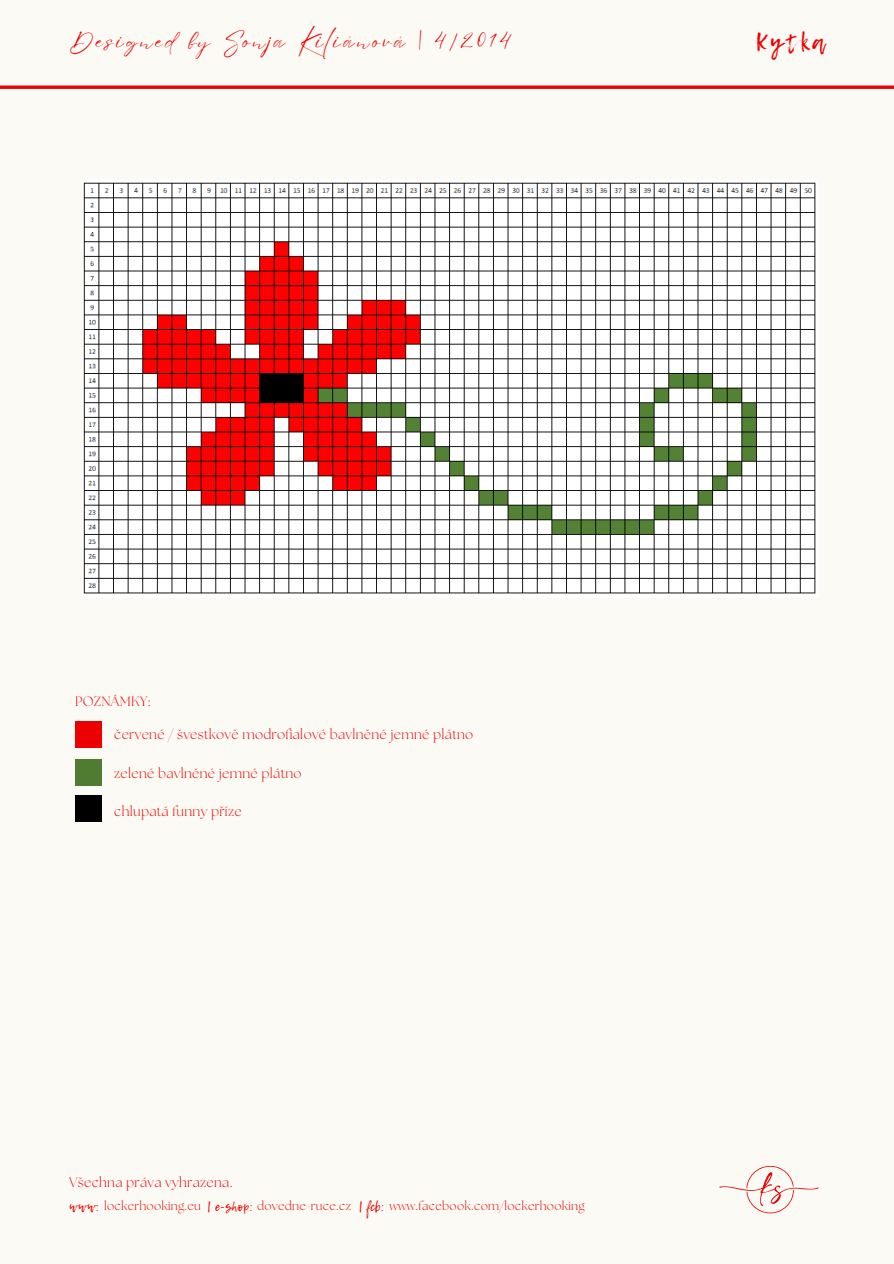
<style>
.page{position:relative;width:894px;height:1264px;background:#fff}
.page>*{position:absolute;margin:0;border:0;box-sizing:border-box;transform-origin:0 0}
.t1{font:22.5px "Eyesome Script";letter-spacing:.13em;color:#ec0001}
.t2{font:22.5px "Lemon Tuesday";letter-spacing:.13em;color:#ec0001}
.t3{font:300 13.5px "The Seasons";letter-spacing:.02em;color:#ec0001}
.t4{font:300 12px "The Seasons";letter-spacing:.025em;color:#ec0001}
.s1{font-family:"Lemon Tuesday";font-weight:400}
</style>
<div class="page">
<div style="left:0;top:0;width:893px;height:1263px;background:#fcfaf4"></div>
<svg style="left:0;top:85px;width:893px;height:4px"></svg>
<svg style="left:719px;top:1165px;width:99px;height:48px"></svg>
<div style="left:75px;top:721px;width:26px;height:27px;background:#ec0001"></div>
<div style="left:75px;top:759px;width:26px;height:26px;background:#4f7c31"></div>
<div style="left:75px;top:795px;width:26px;height:26px;background:#000"></div>
<img style="left:82px;top:181px;width:736px;height:416px">
<p class="t1" style="left:69px;top:26px;width:443px">Designed by Sonja Kiliánová | 4/2014</p>
<p class="t2" style="left:755px;top:25px;width:70px">Kytka</p>
<p class="t3" style="left:75px;top:694px;width:77px">POZNÁMKY:</p>
<p class="t3" style="left:114px;top:728px;width:360px">červené / švestkově modrofialové bavlněné jemné plátno</p>
<p class="t3" style="left:114px;top:766px;width:189px">zelené bavlněné jemné plátno</p>
<p class="t3" style="left:114px;top:805px;width:129px">chlupatá funny příze</p>
<p class="t3" style="left:69px;top:1176px;width:165px">Všechna práva vyhrazena.</p>
<p class="t4" style="left:69px;top:1199px;width:133px"><span class="s1">www:</span> lockerhooking.eu</p>
<p class="t4" style="left:207px;top:1199px;width:145px"><span class="s1">| e-shop:</span> dovedne-ruce.cz</p>
<p class="t4" style="left:358px;top:1199px;width:227px"><span class="s1">| fcb:</span> www.facebook.com/lockerhooking</p>
</div>
